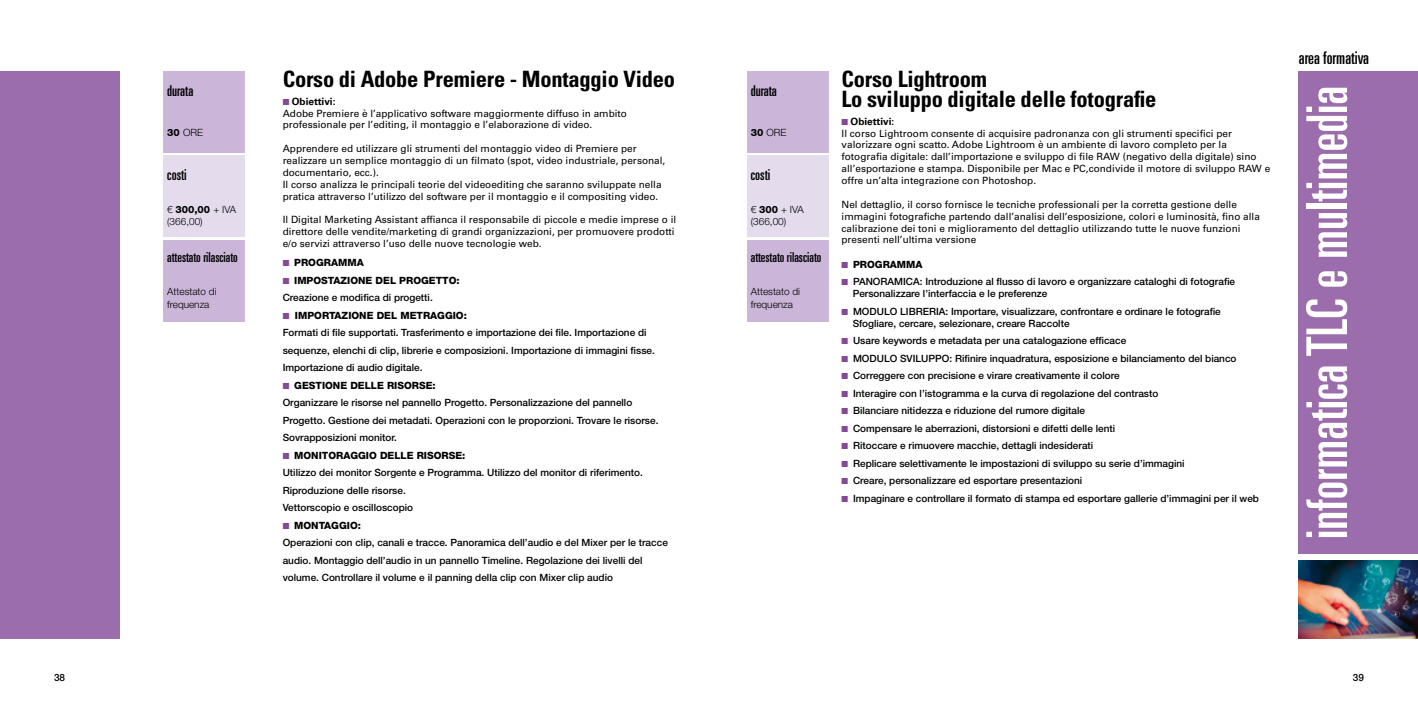
<style>
.page{position:relative;width:1418px;height:709px;background:#fff}
.page>*{position:absolute;margin:0;border:0;box-sizing:border-box;transform-origin:0 0}
.t1{font:ultra-condensed 56.25px "Univers LT Std";color:#fff}
.t2{font:700 condensed 22.5px/20px "Univers LT Std";letter-spacing:-.01em;color:#000}
.t3{font:ultra-condensed 17.5px "Univers LT Std";color:#000}
.t4{font:ultra-condensed 15px "Univers LT Std";color:#000}
.t5{font:ultra-condensed 13.75px "Univers LT Std";color:#000}
.t6{font:500 10px/17.5px "Helvetica Neue LT Std";color:#000}
.t7{font:10px/11.9px "Univers LT Std";color:#000}
.t8{font:300 10px/12.5px "Helvetica Neue LT Std";color:#000}
.t9{font:800 10px "Helvetica Neue LT Std";color:#000}
.s1{font-weight:800}
.s2{color:#854997}
.s3{font-weight:700}
</style>
<div class="page">
<div style="left:0;top:71px;width:119px;height:567px;background:#9b6dac"></div>
<div style="left:1298px;top:72px;width:119px;height:482px;background:#9b6dac"></div>
<div style="left:164px;top:71px;width:81px;height:81px;background:#cbb6d9"></div>
<div style="left:164px;top:240px;width:81px;height:81px;background:#cbb6d9"></div>
<div style="left:164px;top:156px;width:81px;height:81px;background:#e4dbed"></div>
<div style="left:747px;top:71px;width:81px;height:81px;background:#cbb6d9"></div>
<div style="left:747px;top:240px;width:81px;height:81px;background:#cbb6d9"></div>
<div style="left:747px;top:156px;width:81px;height:81px;background:#e4dbed"></div>
<img style="left:1298px;top:560px;width:119px;height:78px">
<h3 class="t4" style="left:167px;top:82px;width:28px">durata</h3>
<p class="t8" style="left:167px;top:125px;width:37px"><span class="s1">30</span> ORE</p>
<h3 class="t4" style="left:167px;top:166px;width:21px">costi</h3>
<p class="t8" style="left:167px;top:203px;width:70px">€ <span class="s1">300,00</span> + IVA (366,00)</p>
<h3 class="t5" style="left:167px;top:249px;width:72px">attestato rilasciato</h3>
<p class="t8" style="left:167px;top:285px;width:51px">Attestato di frequenza</p>
<h2 class="t2" style="left:283px;top:69px;width:394px">Corso di Adobe Premiere - Montaggio Video</h2>
<p class="t7" style="left:283px;top:95px;width:346px"><span class="s2">■</span> <span class="s3">Obiettivi:<br></span>Adobe Premiere è l’applicativo software maggiormente diffuso in ambito professionale per l’editing, il montaggio e l’elaborazione di video.</p>
<p class="t7" style="left:283px;top:143px;width:384px">Apprendere ed utilizzare gli strumenti del montaggio video di Premiere per realizzare un semplice montaggio di un filmato (spot, video industriale, personal, documentario, ecc.).<br>Il corso analizza le principali teorie del videoediting che saranno sviluppate nella pratica attraverso l’utilizzo del software per il montaggio e il compositing video.</p>
<p class="t7" style="left:283px;top:214px;width:395px">Il Digital Marketing Assistant affianca il responsabile di piccole e medie imprese o il direttore delle vendite/marketing di grandi organizzazioni, per promuovere prodotti e/o servizi attraverso l’uso delle nuove tecnologie web.</p>
<p class="t9" style="left:283px;top:256px;width:82px"><span class="s2">■</span> PROGRAMMA</p>
<p class="t6" style="left:283px;top:271px;width:178px"><span class="s2">■</span> <span class="s1">IMPOSTAZIONE DEL PROGETTO:<br></span>Creazione e modifica di progetti.</p>
<p class="t6" style="left:283px;top:306px;width:374px"><span class="s2">■</span> <span class="s1">IMPORTAZIONE DEL METRAGGIO:<br></span>Formati di file supportati. Trasferimento e importazione dei file. Importazione di sequenze, elenchi di clip, librerie e composizioni. Importazione di immagini fisse.<br>Importazione di audio digitale.</p>
<p class="t6" style="left:283px;top:376px;width:377px"><span class="s2">■</span> <span class="s1">GESTIONE DELLE RISORSE:<br></span>Organizzare le risorse nel pannello Progetto. Personalizzazione del pannello Progetto. Gestione dei metadati. Operazioni con le proporzioni. Trovare le risorse.<br>Sovrapposizioni monitor.</p>
<p class="t6" style="left:283px;top:446px;width:361px"><span class="s2">■</span> <span class="s1">MONITORAGGIO DELLE RISORSE:<br></span>Utilizzo dei monitor Sorgente e Programma. Utilizzo del monitor di riferimento.<br>Riproduzione delle risorse.<br>Vettorscopio e oscilloscopio</p>
<p class="t6" style="left:283px;top:516px;width:387px"><span class="s2">■</span> <span class="s1">MONTAGGIO:<br></span>Operazioni con clip, canali e tracce. Panoramica dell’audio e del Mixer per le tracce audio. Montaggio dell’audio in un pannello Timeline. Regolazione dei livelli del volume. Controllare il volume e il panning della clip con Mixer clip audio</p>
<h3 class="t4" style="left:750px;top:82px;width:28px">durata</h3>
<p class="t8" style="left:750px;top:125px;width:37px"><span class="s1">30</span> ORE</p>
<h3 class="t4" style="left:750px;top:166px;width:21px">costi</h3>
<p class="t8" style="left:750px;top:203px;width:55px">€ <span class="s1">300</span> + IVA (366,00)</p>
<h3 class="t5" style="left:750px;top:249px;width:72px">attestato rilasciato</h3>
<p class="t8" style="left:750px;top:285px;width:51px">Attestato di frequenza</p>
<h2 class="t2" style="left:841px;top:69px;width:316px">Corso Lightroom<br>Lo sviluppo digitale delle fotografie</h2>
<p class="t7" style="left:841px;top:115px;width:430px"><span class="s2">■</span> <span class="s3">Obiettivi:<br></span>Il corso Lightroom consente di acquisire padronanza con gli strumenti specifici per valorizzare ogni scatto. Adobe Lightroom è un ambiente di lavoro completo per la fotografia digitale: dall’importazione e sviluppo di file RAW (negativo della digitale) sino all’esportazione e stampa. Disponibile per Mac e PC,condivide il motore di sviluppo RAW e offre un’alta integrazione con Photoshop.</p>
<p class="t7" style="left:841px;top:198px;width:420px">Nel dettaglio, il corso fornisce le tecniche professionali per la corretta gestione delle immagini fotografiche partendo dall’analisi dell’esposizione, colori e luminosità, fino alla calibrazione dei toni e miglioramento del dettaglio utilizzando tutte le nuove funzioni presenti nell’ultima versione</p>
<p class="t9" style="left:841px;top:258px;width:82px"><span class="s2">■</span> PROGRAMMA</p>
<p class="t6" style="left:852px;top:276px;width:384px;line-height:11.9px;text-indent:-11px"><span class="s2">■</span> PANORAMICA: Introduzione al flusso di lavoro e organizzare cataloghi di fotografie<br>Personalizzare l’interfaccia e le preferenze</p>
<p class="t6" style="left:852px;top:305px;width:370px;line-height:11.9px;text-indent:-11px"><span class="s2">■</span> MODULO LIBRERIA: Importare, visualizzare, confrontare e ordinare le fotografie<br>Sfogliare, cercare, selezionare, creare Raccolte</p>
<p class="t6" style="left:841px;top:332px;width:286px"><span class="s2">■</span> Usare keywords e metadata per una catalogazione efficace</p>
<p class="t6" style="left:841px;top:349px;width:396px"><span class="s2">■</span> MODULO SVILUPPO: Rifinire inquadratura, esposizione e bilanciamento del bianco</p>
<p class="t6" style="left:841px;top:367px;width:280px"><span class="s2">■</span> Correggere con precisione e virare creativamente il colore</p>
<p class="t6" style="left:841px;top:384px;width:318px"><span class="s2">■</span> Interagire con l’istogramma e la curva di regolazione del contrasto</p>
<p class="t6" style="left:841px;top:402px;width:245px"><span class="s2">■</span> Bilanciare nitidezza e riduzione del rumore digitale</p>
<p class="t6" style="left:841px;top:419px;width:275px"><span class="s2">■</span> Compensare le aberrazioni, distorsioni e difetti delle lenti</p>
<p class="t6" style="left:841px;top:437px;width:253px"><span class="s2">■</span> Ritoccare e rimuovere macchie, dettagli indesiderati</p>
<p class="t6" style="left:841px;top:454px;width:344px"><span class="s2">■</span> Replicare selettivamente le impostazioni di sviluppo su serie d’immagini</p>
<p class="t6" style="left:841px;top:472px;width:242px"><span class="s2">■</span> Creare, personalizzare ed esportare presentazioni</p>
<p class="t6" style="left:841px;top:489px;width:419px"><span class="s2">■</span> Impaginare e controllare il formato di stampa ed esportare gallerie d’immagini per il web</p>
<h3 class="t3" style="left:1298px;top:48px;width:72px">area formativa</h3>
<h1 class="t1" style="left:1294px;top:539px;width:455px;rotate:-90deg">informatica TLC e multimedia</h1>
<p class="t6" style="left:54px;top:668px;width:13px">38</p>
<p class="t6" style="left:1352px;top:668px;width:13px">39</p>
</div>
